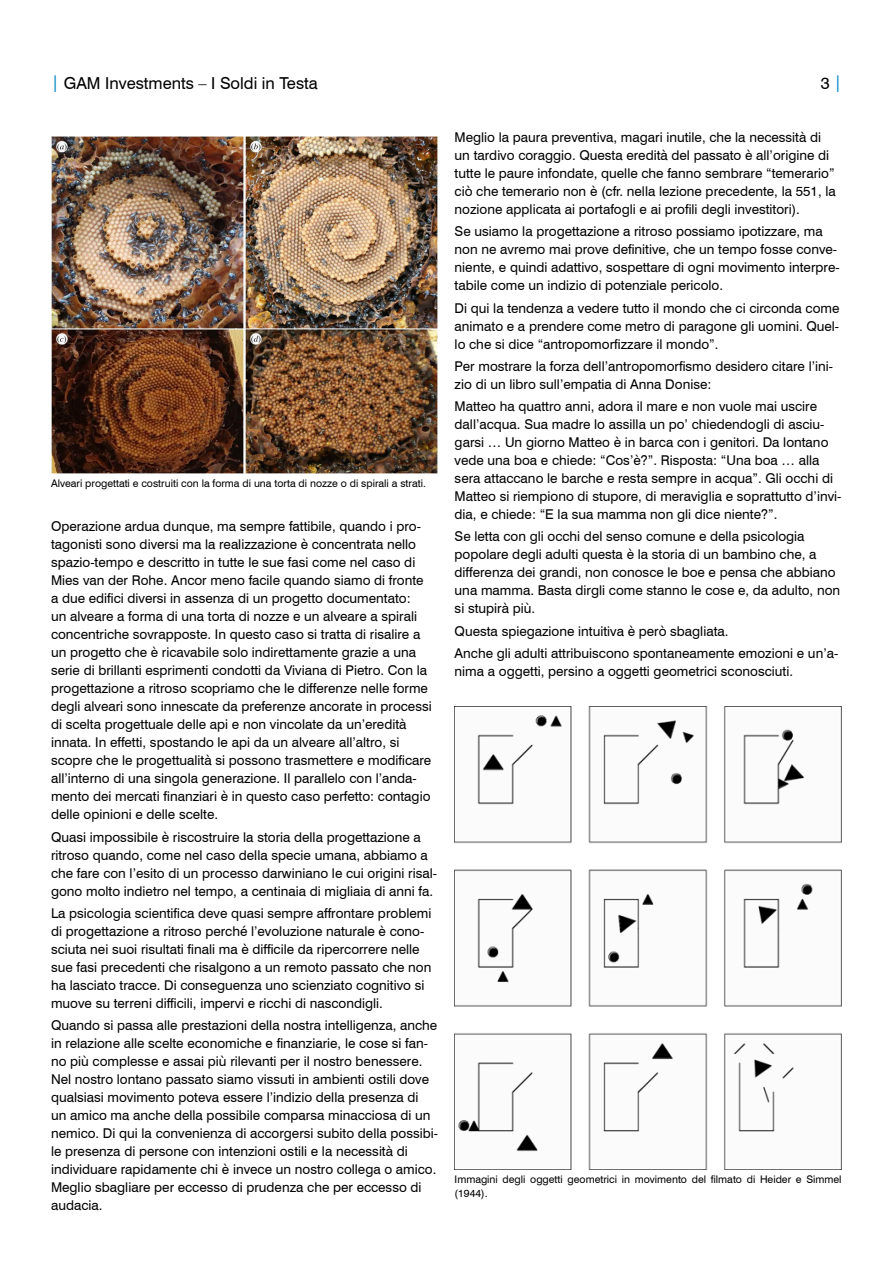
<style>
.page{position:relative;width:893px;height:1263px;background:#fff}
.page>*{position:absolute;margin:0;border:0;box-sizing:border-box;transform-origin:0 0}
.t1{font:16.5px "Swiss 721 BT";color:#000}
.DISCLAIMER{font:13.5px/18px "Swiss 721 BT";color:#000}
.DISCLAIMER-2{font:10.5px/13.5px "Swiss 721 BT";color:#000}
.s1{color:#0087c7}
</style>
<div class="page">
<img style="left:51px;top:136px;width:387px;height:338px">
<img style="left:455px;top:707px;width:387px;height:463px">
<p class="t1" style="left:51px;top:73px;width:268px"><span class="s1">|</span> GAM Investments – I Soldi in Testa</p>
<p class="t1" style="left:821px;top:73px;width:22px">3 <span class="s1">|</span></p>
<p class="DISCLAIMER-2" style="left:51px;top:476px;width:376px">Alveari progettati e costruiti con la forma di una torta di nozze o di spirali a strati.</p>
<p class="DISCLAIMER" style="left:51px;top:517px;width:382px">Operazione ardua dunque, ma sempre fattibile, quando i pro&shy;tagonisti sono diversi ma la realizzazione è concentrata nello spazio-tempo e descritto in tutte le sue fasi come nel caso di Mies van der Rohe. Ancor meno facile quando siamo di fronte a due edifici diversi in assenza di un progetto documentato:<br>un alveare a forma di una torta di nozze e un alveare a spirali concentriche sovrapposte. In questo caso si tratta di risalire a un progetto che è ricavabile solo indirettamente grazie a una serie di brillanti esprimenti condotti da Viviana di Pietro. Con la progettazione a ritroso scopriamo che le differenze nelle forme degli alveari sono innescate da preferenze ancorate in processi di scelta progettuale delle api e non vincolate da un’eredità innata. In effetti, spostando le api da un alveare all’altro, si scopre che le progettualità si possono trasmettere e modificare all’interno di una singola generazione. Il parallelo con l’anda&shy;mento dei mercati finanziari è in questo caso perfetto: contagio delle opinioni e delle scelte.</p>
<p class="DISCLAIMER" style="left:51px;top:828px;width:387px">Quasi impossibile è riscostruire la storia della progettazione a ritroso quando, come nel caso della specie umana, abbiamo a che fare con l’esito di un processo darwiniano le cui origini risal&shy;gono molto indietro nel tempo, a centinaia di migliaia di anni fa.</p>
<p class="DISCLAIMER" style="left:51px;top:904px;width:382px">La psicologia scientifica deve quasi sempre affrontare problemi di progettazione a ritroso perché l’evoluzione naturale è cono&shy;sciuta nei suoi risultati finali ma è difficile da ripercorrere nelle sue fasi precedenti che risalgono a un remoto passato che non ha lasciato tracce. Di conseguenza uno scienziato cognitivo si muove su terreni difficili, impervi e ricchi di nascondigli.</p>
<p class="DISCLAIMER" style="left:51px;top:1016px;width:388px">Quando si passa alle prestazioni della nostra intelligenza, anche in relazione alle scelte economiche e finanziarie, le cose si fan&shy;no più complesse e assai più rilevanti per il nostro benessere.<br>Nel nostro lontano passato siamo vissuti in ambienti ostili dove qualsiasi movimento poteva essere l’indizio della presenza di<br>un amico ma anche della possibile comparsa minacciosa di un nemico. Di qui la convenienza di accorgersi subito della possibi&shy;le presenza di persone con intenzioni ostili e la necessità di individuare rapidamente chi è invece un nostro collega o amico.<br>Meglio sbagliare per eccesso di prudenza che per eccesso di audacia.</p>
<p class="DISCLAIMER" style="left:455px;top:128px;width:383px">Meglio la paura preventiva, magari inutile, che la necessità di un tardivo coraggio. Questa eredità del passato è all’origine di tutte le paure infondate, quelle che fanno sembrare “temerario” ciò che temerario non è (cfr. nella lezione precedente, la 551, la nozione applicata ai portafogli e ai profili degli investitori).</p>
<p class="DISCLAIMER" style="left:455px;top:222px;width:386px">Se usiamo la progettazione a ritroso possiamo ipotizzare, ma non ne avremo mai prove definitive, che un tempo fosse conve&shy;niente, e quindi adattivo, sospettare di ogni movimento interpre&shy;tabile come un indizio di potenziale pericolo.</p>
<p class="DISCLAIMER" style="left:455px;top:299px;width:386px;text-align:justify">Di qui la tendenza a vedere tutto il mondo che ci circonda come animato e a prendere come metro di paragone gli uomini. Quel&shy;lo che si dice “antropomorfizzare il mondo”.</p>
<p class="DISCLAIMER" style="left:455px;top:357px;width:380px">Per mostrare la forza dell’antropomorfismo desidero citare l’ini&shy;zio di un libro sull’empatia di Anna Donise:</p>
<p class="DISCLAIMER" style="left:455px;top:397px;width:388px">Matteo ha quattro anni, adora il mare e non vuole mai uscire dall’acqua. Sua madre lo assilla un po’ chiedendogli di asciu&shy;garsi … Un giorno Matteo è in barca con i genitori. Da lontano vede una boa e chiede: “Cos’è?”. Risposta: “Una boa … alla sera attaccano le barche e resta sempre in acqua”. Gli occhi di Matteo si riempiono di stupore, di meraviglia e soprattutto d’invi&shy;dia, e chiede: “E la sua mamma non gli dice niente?”.</p>
<p class="DISCLAIMER" style="left:455px;top:527px;width:387px">Se letta con gli occhi del senso comune e della psicologia popolare degli adulti questa è la storia di un bambino che, a differenza dei grandi, non conosce le boe e pensa che abbiano una mamma. Basta dirgli come stanno le cose e, da adulto, non si stupirà più.</p>
<p class="DISCLAIMER" style="left:455px;top:622px;width:275px">Questa spiegazione intuitiva è però sbagliata.</p>
<p class="DISCLAIMER" style="left:455px;top:644px;width:385px">Anche gli adulti attribuiscono spontaneamente emozioni e un’a&shy;nima a oggetti, persino a oggetti geometrici sconosciuti.</p>
<p class="DISCLAIMER-2" style="left:455px;top:1172px;width:388px">Immagini degli oggetti geometrici in movimento del filmato di Heider e Simmel (1944).</p>
</div>
